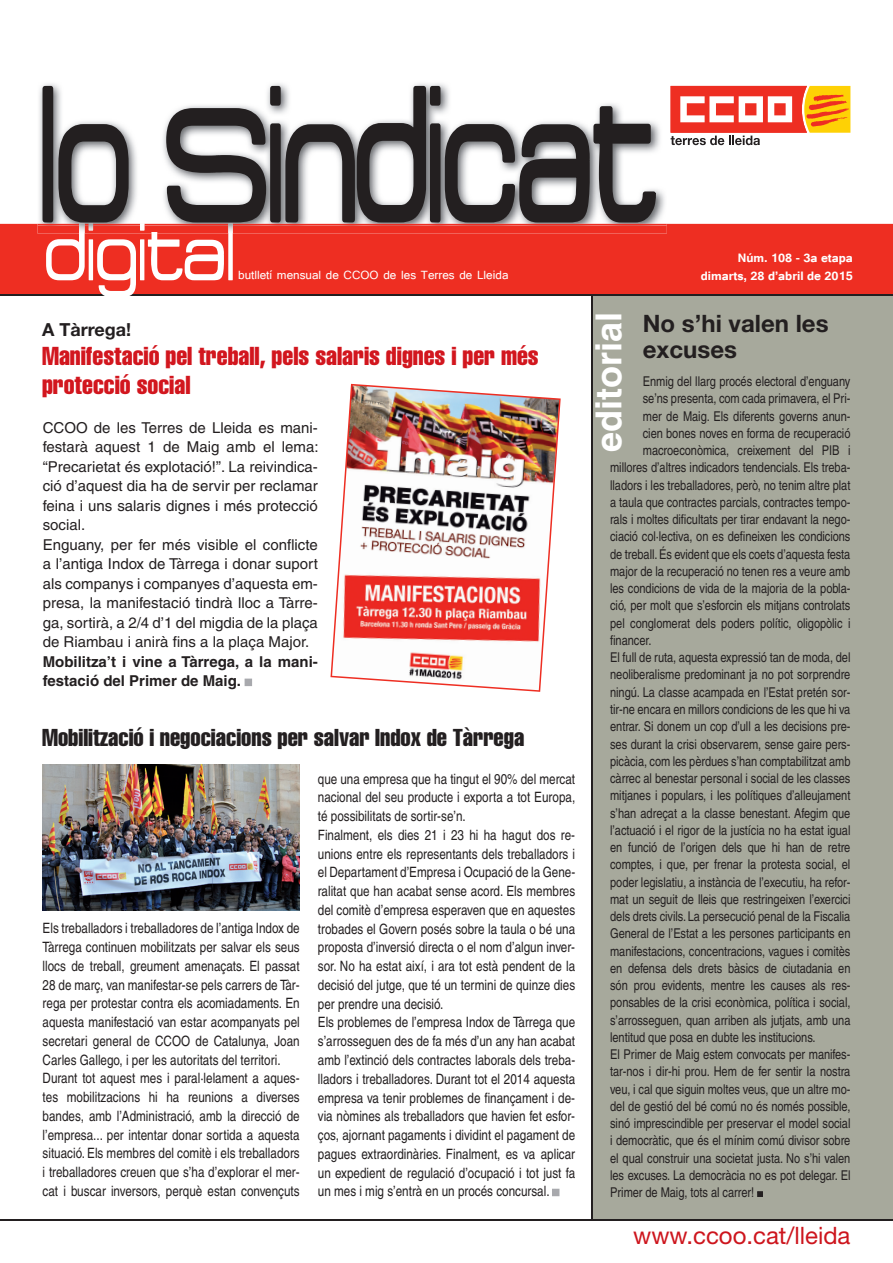
<style>
.page{position:relative;width:893px;height:1263px;background:#fff}
.page>*{position:absolute;margin:0;border:0;box-sizing:border-box;transform-origin:0 0}
.t1{font:700 36px "Helvetica";color:#fff}
.t2{font:extra-condensed 25.5px/28.5px "Helvetica";color:#d2161e}
.t3{font:extra-condensed 24px "Helvetica";color:#231f20}
.t4{font:700 24px/25.5px "Helvetica Neue";color:#231f20}
.t5{font:24px "Helvetica Neue";color:#cd151d}
.t6{font:700 18px "Helvetica Neue";color:#231f20}
.t7{font:15px/19.5px "Helvetica";color:#231f20}
.t8{font:700 15px/19.5px "Helvetica";color:#231f20}
.t9{font:15px "Tunga";color:#fff}
.t10{font:700 15px "Tunga";color:#fff}
.t11{font:condensed 14.25px/18.8px "Helvetica";color:#231f20}
.t12{font:condensed 13.5px "Helvetica";letter-spacing:-.005em;color:#231f20}
</style>
<div class="page">
<div style="left:593px;top:295px;width:300px;height:924px;background:#a7a99c"></div>
<div style="left:0;top:225px;width:893px;height:69px;background:#ee2e22"></div>
<hr style="left:0;top:224px;width:893px;height:1px;background:#ee2e22">
<hr style="left:0;top:293px;width:893px;height:2px;background:#ee2e22">
<hr style="left:0;top:1219px;width:893px;height:1px;background:#231f20">
<svg style="left:757px;top:1191px;width:6px;height:6px"></svg>
<hr style="left:0;top:295px;width:893px;height:1px;background:#231f20">
<svg style="left:46px;top:233px;width:187px;height:63px"></svg>
<svg style="left:671px;top:86px;width:179px;height:59px"></svg>
<img style="left:37px;top:83px;width:630px;height:141px">
<img style="left:37px;top:224px;width:630px;height:9px">
<img style="left:79px;top:223px;width:154px;height:10px">
<svg style="left:43px;top:86px;width:613px;height:136px"></svg>
<svg style="left:245px;top:679px;width:7px;height:7px"></svg>
<hr style="left:592px;top:296px;width:1px;height:924px;background:#231f20">
<img style="left:330px;top:384px;width:231px;height:308px">
<svg style="left:552px;top:1189px;width:7px;height:7px"></svg>
<img style="left:42px;top:764px;width:258px;height:146px">
<p class="t10" style="left:738px;top:248px;width:117px">Núm. 108 - 3a etapa</p>
<p class="t9" style="left:238px;top:265px;width:272px">butlletí mensual de CCOO de les Terres de Lleida</p>
<p class="t10" style="left:701px;top:266px;width:153px">dimarts, 28 d’abril de 2015</p>
<h3 class="t4" style="left:643px;top:310px;width:187px">No s’hi valen les excuses</h3>
<h1 class="t1" style="left:587px;top:452px;width:142px;rotate:-90deg">editorial</h1>
<h3 class="t6" style="left:42px;top:318px;width:91px">A Tàrrega!</h3>
<h2 class="t2" style="left:42px;top:342px;width:498px">Manifestació pel treball, pels salaris dignes i per més protecció social</h2>
<p class="t7" style="left:43px;top:417px;width:277px">CCOO de les Terres de Lleida es mani&shy;festarà aquest 1 de Maig amb el lema: “Precarietat és explotació!”. La reivindica&shy;ció d’aquest dia ha de servir per reclamar feina i uns salaris dignes i més protecció social.<br>Enguany, per fer més visible el conflicte a l’antiga Indox de Tàrrega i donar suport als companys i companyes d’aquesta em&shy;presa, la manifestació tindrà lloc a Tàrre&shy;ga, sortirà, a 2/4 d’1 del migdia de la plaça de Riambau i anirà fins a la plaça Major.</p>
<p class="t8" style="left:43px;top:651px;width:277px">Mobilitza’t i vine a Tàrrega, a la mani&shy;festació del Primer de Maig.</p>
<h3 class="t3" style="left:42px;top:723px;width:484px">Mobilització i negociacions per salvar Indox de Tàrrega</h3>
<p class="t12" style="left:643px;top:374px;width:209px">Enmig del llarg procés electoral d’enguany</p>
<p class="t12" style="left:643px;top:391px;width:209px">se’ns presenta, com cada primavera, el Pri-</p>
<p class="t12" style="left:643px;top:408px;width:209px">mer de Maig. Els diferents governs anun-</p>
<p class="t12" style="left:643px;top:425px;width:209px">cien bones noves en forma de recuperació</p>
<p class="t12" style="left:643px;top:443px;width:209px">macroeconòmica, creixement del PIB i</p>
<p class="t12" style="left:610px;top:460px;width:242px">millores d’altres indicadors tendencials. Els treba-</p>
<p class="t12" style="left:610px;top:477px;width:242px">lladors i les treballadores, però, no tenim altre plat</p>
<p class="t12" style="left:610px;top:494px;width:242px">a taula que contractes parcials, contractes tempo-</p>
<p class="t12" style="left:610px;top:512px;width:242px">rals i moltes dificultats per tirar endavant la nego-</p>
<p class="t12" style="left:610px;top:529px;width:242px">ciació col·lectiva, on es defineixen les condicions</p>
<p class="t12" style="left:610px;top:546px;width:242px">de treball. És evident que els coets d’aquesta festa</p>
<p class="t12" style="left:610px;top:563px;width:242px">major de la recuperació no tenen res a veure amb</p>
<p class="t12" style="left:610px;top:581px;width:242px">les condicions de vida de la majoria de la pobla-</p>
<p class="t12" style="left:610px;top:598px;width:242px">ció, per molt que s’esforcin els mitjans controlats</p>
<p class="t12" style="left:610px;top:615px;width:242px">pel conglomerat dels poders polític, oligopòlic i</p>
<p class="t12" style="left:610px;top:632px;width:43px">financer.</p>
<p class="t12" style="left:610px;top:650px;width:242px">El full de ruta, aquesta expressió tan de moda, del</p>
<p class="t12" style="left:610px;top:667px;width:242px">neoliberalisme predominant ja no pot sorprendre</p>
<p class="t12" style="left:610px;top:684px;width:242px">ningú. La classe acampada en l’Estat pretén sor-</p>
<p class="t12" style="left:610px;top:701px;width:242px">tir-ne encara en millors condicions de les que hi va</p>
<p class="t12" style="left:610px;top:719px;width:242px">entrar. Si donem un cop d’ull a les decisions pre-</p>
<p class="t12" style="left:610px;top:736px;width:242px">ses durant la crisi observarem, sense gaire pers-</p>
<p class="t12" style="left:610px;top:753px;width:242px">picàcia, com les pèrdues s’han comptabilitzat amb</p>
<p class="t12" style="left:610px;top:770px;width:242px">càrrec al benestar personal i social de les classes</p>
<p class="t12" style="left:610px;top:788px;width:242px">mitjanes i populars, i les polítiques d’alleujament</p>
<p class="t12" style="left:610px;top:805px;width:242px">s’han adreçat a la classe benestant. Afegim que</p>
<p class="t12" style="left:610px;top:822px;width:242px">l’actuació i el rigor de la justícia no ha estat igual</p>
<p class="t12" style="left:610px;top:839px;width:242px">en funció de l’origen dels que hi han de retre</p>
<p class="t12" style="left:610px;top:857px;width:242px">comptes, i que, per frenar la protesta social, el</p>
<p class="t12" style="left:610px;top:874px;width:242px">poder legislatiu, a instància de l’executiu, ha refor-</p>
<p class="t12" style="left:610px;top:891px;width:242px">mat un seguit de lleis que restringeixen l’exercici</p>
<p class="t12" style="left:610px;top:908px;width:242px">dels drets civils. La persecució penal de la Fiscalia</p>
<p class="t12" style="left:610px;top:926px;width:242px">General de l’Estat a les persones participants en</p>
<p class="t12" style="left:610px;top:943px;width:242px">manifestacions, concentracions, vagues i comitès</p>
<p class="t12" style="left:610px;top:960px;width:242px">en defensa dels drets bàsics de ciutadania en</p>
<p class="t12" style="left:610px;top:977px;width:242px">són prou evidents, mentre les causes als res-</p>
<p class="t12" style="left:610px;top:995px;width:242px">ponsables de la crisi econòmica, política i social,</p>
<p class="t12" style="left:610px;top:1012px;width:242px">s’arrosseguen, quan arriben als jutjats, amb una</p>
<p class="t12" style="left:610px;top:1029px;width:207px">lentitud que posa en dubte les institucions.</p>
<p class="t12" style="left:610px;top:1046px;width:242px">El Primer de Maig estem convocats per manifes-</p>
<p class="t12" style="left:610px;top:1064px;width:242px">tar-nos i dir-hi prou. Hem de fer sentir la nostra</p>
<p class="t12" style="left:610px;top:1081px;width:242px">veu, i cal que siguin moltes veus, que un altre mo-</p>
<p class="t12" style="left:610px;top:1098px;width:242px">del de gestió del bé comú no és només possible,</p>
<p class="t12" style="left:610px;top:1115px;width:242px">sinó imprescindible per preservar el model social</p>
<p class="t12" style="left:610px;top:1133px;width:242px">i democràtic, que és el mínim comú divisor sobre</p>
<p class="t12" style="left:610px;top:1150px;width:242px">el qual construir una societat justa. No s’hi valen</p>
<p class="t12" style="left:610px;top:1167px;width:242px">les excuses. La democràcia no es pot delegar. El</p>
<p class="t12" style="left:610px;top:1184px;width:145px">Primer de Maig, tots al carrer!</p>
<p class="t11" style="left:318px;top:769px;width:259px">que una empresa que ha tingut el 90% del mercat nacional del seu producte i exporta a tot Europa, té possibilitats de sortir-se’n.<br>Finalment, els dies 21 i 23 hi ha hagut dos re&shy;unions entre els representants dels treballadors i el Departament d’Empresa i Ocupació de la Gene&shy;ralitat que han acabat sense acord. Els membres del comitè d’empresa esperaven que en aquestes trobades el Govern posés sobre la taula o bé una proposta d’inversió directa o el nom d’algun inver&shy;sor. No ha estat així, i ara tot està pendent de la decisió del jutge, que té un termini de quinze dies per prendre una decisió.<br>Els problemes de l’empresa Indox de Tàrrega que s’arrosseguen des de fa més d’un any han acabat amb l’extinció dels contractes laborals dels treba&shy;lladors i treballadores. Durant tot el 2014 aquesta empresa va tenir problemes de finançament i de&shy;via nòmines als treballadors que havien fet esfor&shy;ços, ajornant pagaments i dividint el pagament de pagues extraordinàries. Finalment, es va aplicar un expedient de regulació d’ocupació i tot just fa un mes i mig s’entrà en un procés concursal.</p>
<p class="t11" style="left:43px;top:919px;width:259px">Els treballadors i treballadores de l’antiga Indox de Tàrrega continuen mobilitzats per salvar els seus llocs de treball, greument amenaçats. El passat 28 de març, van manifestar-se pels carrers de Tàr&shy;rega per protestar contra els acomiadaments. En aquesta manifestació van estar acompanyats pel secretari general de CCOO de Catalunya, Joan Carles Gallego, i per les autoritats del territori.<br>Durant tot aquest mes i paral·lelament a aques&shy;tes mobilitzacions hi ha reunions a diverses bandes, amb l’Administració, amb la direcció de l’empresa... per intentar donar sortida a aquesta situació. Els membres del comitè i els treballadors i treballadores creuen que s’ha d’explorar el mer&shy;cat i buscar inversors, perquè estan convençuts</p>
<h3 class="t5" style="left:633px;top:1221px;width:219px">www.ccoo.cat/lleida</h3>
</div>
